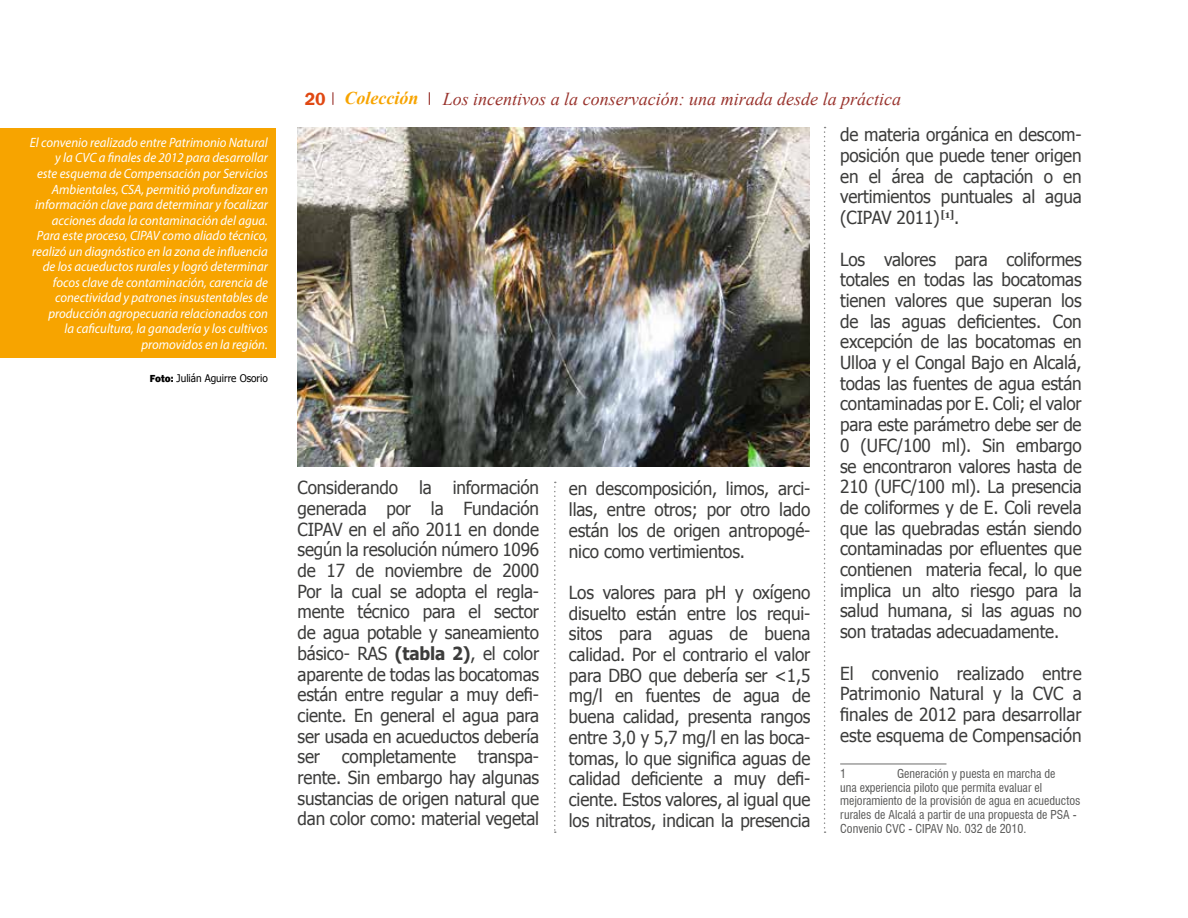
<style>
.page{position:relative;width:1188px;height:918px;background:#fff}
.page>*{position:absolute;margin:0;border:0;box-sizing:border-box;transform-origin:0 0}
.t1{font:18px/20.7px "Tahoma";letter-spacing:-.01em;color:#3c3c3b;text-align:justify;scale:.95 1}
.t2{font:italic 18px "Times New Roman";color:#99332d}
.t3{font:italic 700 18px "Times New Roman";color:#f7a400}
.t4{font:italic 13.5px/15.5px "Myriad Pro";color:#fff;text-align:right;scale:.95 1}
.t5{font:condensed 12px/13.8px "Swiss 721 BT";color:#575756}
.t6{font:10.5px "Tahoma";color:#000;scale:.95 1}
.s1{font-family:"Franklin Gothic";font-weight:800}
.s2{font-family:"Franklin Gothic";font-weight:600;font-style:normal;color:#e04812}
.s3{font-weight:700}
</style>
<div class="page">
<svg style="left:332px;top:92px;width:1px;height:13px"></svg>
<svg style="left:429px;top:92px;width:1px;height:13px"></svg>
<hr style="left:840px;top:763px;width:106px;height:2px;background:#9d9d9c">
<svg style="left:824px;top:127px;width:2px;height:706px"></svg>
<svg style="left:554px;top:482px;width:2px;height:351px"></svg>
<img style="left:298px;top:128px;width:512px;height:338px">
<div style="left:0;top:128px;width:275px;height:229px;background:#f7a400"></div>
<p class="t4" style="left:30px;top:134px;width:252px">El convenio realizado entre Patrimonio Natural y la CVC a finales de 2012 para desarrollar<br>este esquema de Compensación por Servicios Ambientales, CSA, permitió profundizar en información clave para determinar y focalizar acciones dada la contaminación del agua.<br>Para este proceso, CIPAV como aliado técnico, realizó un diagnóstico en la zona de influencia de los acueductos rurales y logró determinar focos clave de contaminación, carencia de conectividad y patrones insustentables de producción agropecuaria relacionados con<br>la caficultura, la ganadería y los cultivos promovidos en la región.</p>
<p class="t6" style="left:150px;top:371px;width:126px"><span class="s1">Foto:</span> Julián Aguirre Osorio</p>
<p class="t3" style="left:305px;top:86px;width:115px"><span class="s2">20</span> Colección</p>
<p class="t2" style="left:443px;top:86px;width:460px">Los incentivos a la conservación: una mirada desde la práctica</p>
<p class="t1" style="left:298px;top:478px;width:256px">Considerando la información generada por la Fundación CIPAV en el año 2011 en donde según la resolución número 1096 de 17 de noviembre de 2000<br>Por la cual se adopta el regla&shy;mente técnico para el sector de agua potable y saneamiento básico- RAS <span class="s3">(tabla 2)</span>, el color aparente de todas las bocatomas están entre regular a muy defi&shy;ciente. En general el agua para ser usada en acueductos debería ser completamente transpa&shy;rente. Sin embargo hay algunas sustancias de origen natural que dan color como: material vegetal</p>
<p class="t1" style="left:569px;top:480px;width:256px">en descomposición, limos, arci&shy;llas, entre otros; por otro lado están los de origen antropogé&shy;nico como vertimientos.</p>
<p class="t1" style="left:569px;top:583px;width:256px">Los valores para pH y oxígeno disuelto están entre los requi&shy;sitos para aguas de buena calidad. Por el contrario el valor para DBO que debería ser &lt;1,5 mg/l en fuentes de agua de buena calidad, presenta rangos entre 3,0 y 5,7 mg/l en las boca&shy;tomas, lo que significa aguas de calidad deficiente a muy defi&shy;ciente. Estos valores, al igual que los nitratos, indican la presencia</p>
<p class="t1" style="left:840px;top:125px;width:256px">de materia orgánica en descom&shy;posición que puede tener origen en el área de captación o en vertimientos puntuales al agua (CIPAV 2011)<sup>[1]</sup>.</p>
<p class="t1" style="left:840px;top:250px;width:256px">Los valores para coliformes totales en todas las bocatomas tienen valores que superan los de las aguas deficientes. Con excepción de las bocatomas en Ulloa y el Congal Bajo en Alcalá, todas las fuentes de agua están contaminadas por E. Coli; el valor para este parámetro debe ser de 0 (UFC/100 ml). Sin embargo se encontraron valores hasta de 210 (UFC/100 ml). La presencia de coliformes y de E. Coli revela que las quebradas están siendo contaminadas por efluentes que contienen materia fecal, lo que implica un alto riesgo para la salud humana, si las aguas no son tratadas adecuadamente.</p>
<p class="t1" style="left:840px;top:664px;width:256px">El convenio realizado entre Patrimonio Natural y la CVC a finales de 2012 para desarrollar este esquema de Compensación</p>
<p class="t5" style="left:840px;top:766px;width:7px">1</p>
<p class="t5" style="left:840px;top:766px;width:242px;text-indent:57px">Generación y puesta en marcha de<br>una experiencia piloto que permita evaluar el mejoramiento de la provisión de agua en acueductos rurales de Alcalá a partir de una propuesta de PSA - Convenio CVC - CIPAV No. 032 de 2010.</p>
</div>
